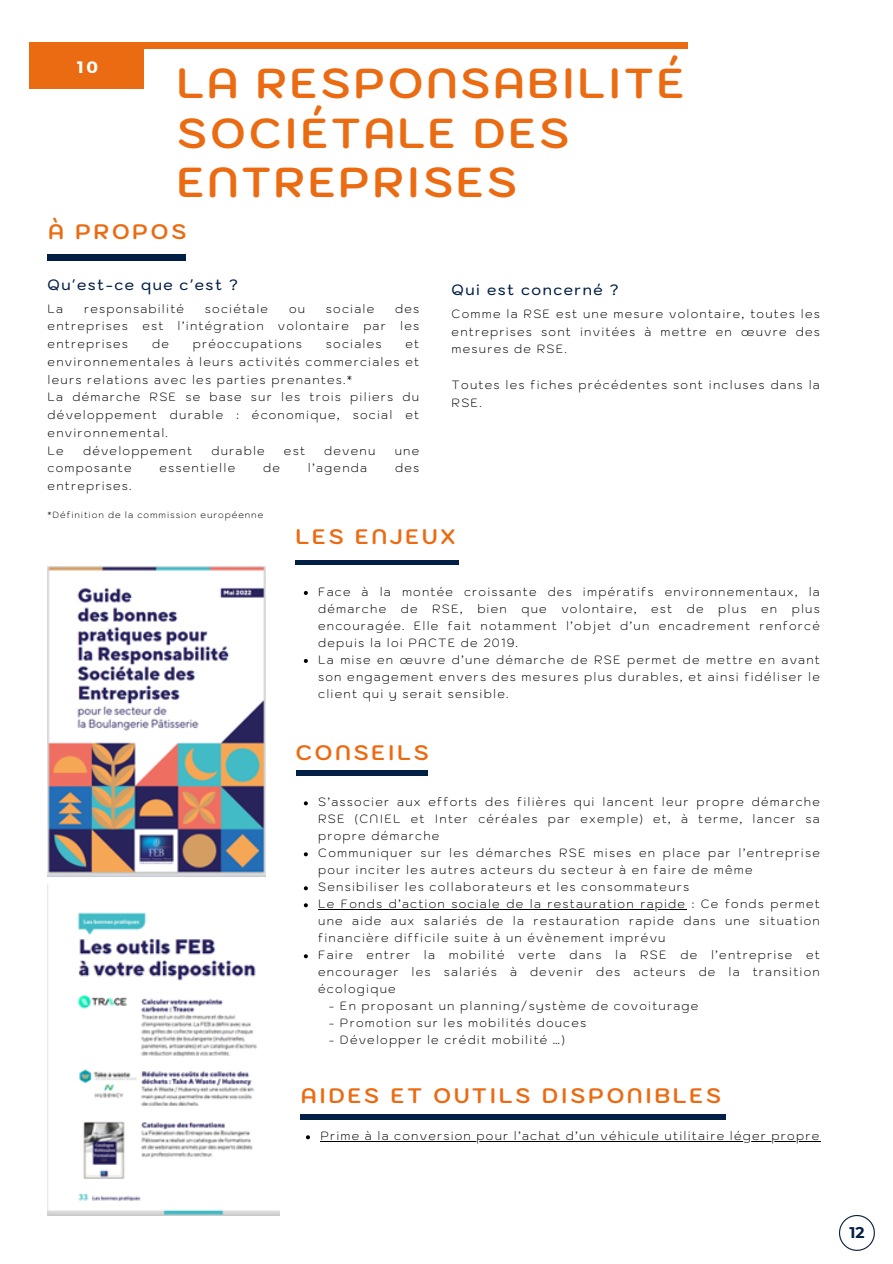
<style>
.page{position:relative;width:893px;height:1264px;background:#fff}
.page>*{position:absolute;margin:0;border:0;box-sizing:border-box;transform-origin:0 0}
.t1{font:700 41.85px/49.5px "Kodchasan";letter-spacing:.08em;color:#eb6b12}
.t2{font:700 21px "Kodchasan";letter-spacing:.14em;color:#eb6b12}
.t3{font:700 16.5px "Montserrat";color:#fff}
.t4{font:700 15.45px "Montserrat";color:#021f46}
.t5{font:500 15px "Kodchasan";letter-spacing:.1em;color:#021f46}
.t6{font:200 12px/17px "Kodchasan";letter-spacing:.1em;color:#000;text-align:justify}
.t7{font:200 9px "Kodchasan";letter-spacing:.1em;color:#000}
</style>
<div class="page">
<div style="left:29px;top:43px;width:115px;height:46px;background:#eb6b12"></div>
<div style="left:29px;top:43px;width:658px;height:5px;background:#eb6b12"></div>
<svg style="left:304px;top:801px;width:4px;height:4px"></svg>
<svg style="left:304px;top:852px;width:4px;height:4px"></svg>
<svg style="left:304px;top:886px;width:4px;height:4px"></svg>
<svg style="left:304px;top:903px;width:4px;height:4px"></svg>
<hr style="left:318px;top:909px;width:368px;height:1px;background:#000">
<svg style="left:304px;top:954px;width:4px;height:4px"></svg>
<img style="left:48px;top:566px;width:218px;height:310px">
<div style="left:48px;top:255px;width:138px;height:5px;background:#021f46"></div>
<div style="left:296px;top:560px;width:163px;height:5px;background:#021f46"></div>
<svg style="left:304px;top:591px;width:4px;height:4px"></svg>
<svg style="left:304px;top:659px;width:4px;height:4px"></svg>
<img style="left:48px;top:912px;width:231px;height:303px">
<svg style="left:306px;top:1135px;width:4px;height:4px"></svg>
<hr style="left:320px;top:1141px;width:500px;height:1px;background:#000">
<img style="left:839px;top:1215px;width:35px;height:35px">
<div style="left:300px;top:1114px;width:425px;height:5px;background:#021f46"></div>
<div style="left:296px;top:770px;width:131px;height:5px;background:#021f46"></div>
<p class="t3" style="left:77px;top:57px;width:22px">10</p>
<p class="t1" style="left:177px;top:58px;width:508px">LA RESPONSABILITÉ<br>SOCIÉTALE DES<br>ENTREPRISES</p>
<p class="t2" style="left:49px;top:217px;width:139px">À PROPOS</p>
<p class="t5" style="left:48px;top:274px;width:191px">Qu'est-ce que c'est ?</p>
<p class="t6" style="left:48px;top:299px;width:17px">La</p>
<p class="t6" style="left:84px;top:299px;width:101px">responsabilité</p>
<p class="t6" style="left:205px;top:299px;width:65px">sociétale</p>
<p class="t6" style="left:289px;top:299px;width:18px">ou</p>
<p class="t6" style="left:326px;top:299px;width:50px">sociale</p>
<p class="t6" style="left:48px;top:299px;width:373px;line-height:17.7px;text-indent:347px">des entreprises est l’intégration volontaire par les entreprises</p>
<p class="t6" style="left:152px;top:335px;width:18px">de</p>
<p class="t6" style="left:193px;top:335px;width:111px">préoccupations</p>
<p class="t6" style="left:326px;top:335px;width:57px">sociales</p>
<p class="t6" style="left:48px;top:335px;width:373px;line-height:17.7px;text-indent:358px">et environnementales à leurs activités commerciales et leurs relations avec les parties prenantes.*</p>
<p class="t6" style="left:48px;top:388px;width:373px;line-height:17.7px">La démarche RSE se base sur les trois piliers du développement durable : économique, social et environnemental.</p>
<p class="t6" style="left:48px;top:441px;width:18px">Le</p>
<p class="t6" style="left:83px;top:441px;width:111px">développement</p>
<p class="t6" style="left:211px;top:441px;width:55px">durable</p>
<p class="t6" style="left:284px;top:441px;width:23px">est</p>
<p class="t6" style="left:324px;top:441px;width:53px">devenu</p>
<p class="t6" style="left:394px;top:441px;width:26px">une</p>
<p class="t6" style="left:48px;top:459px;width:85px">composante</p>
<p class="t6" style="left:159px;top:459px;width:77px">essentielle</p>
<p class="t6" style="left:263px;top:459px;width:18px">de</p>
<p class="t6" style="left:308px;top:459px;width:61px">l’agenda</p>
<p class="t6" style="left:395px;top:459px;width:26px">des</p>
<p class="t6" style="left:48px;top:477px;width:86px">entreprises.</p>
<p class="t7" style="left:48px;top:509px;width:217px">*Définition de la commission européenne</p>
<p class="t5" style="left:451px;top:280px;width:168px">Qui est concerné ?</p>
<p class="t6" style="left:451px;top:304px;width:370px;line-height:17.7px">Comme la RSE est une mesure volontaire, toutes les entreprises sont invitées à mettre en œuvre des mesures de RSE.</p>
<p class="t6" style="left:451px;top:375px;width:370px;line-height:17.7px">Toutes les fiches précédentes sont incluses dans la<br>RSE.</p>
<p class="t2" style="left:296px;top:522px;width:161px">LES ENJEUX</p>
<p class="t6" style="left:318px;top:583px;width:503px">Face à la montée croissante des impératifs environnementaux, la démarche de RSE, bien que volontaire, est de plus en plus encouragée. Elle fait notamment l’objet d’un encadrement renforcé depuis la loi PACTE de 2019.</p>
<p class="t6" style="left:318px;top:651px;width:503px">La mise en œuvre d’une démarche de RSE permet de mettre en avant son engagement envers des mesures plus durables, et ainsi fidéliser le client qui y serait sensible.</p>
<p class="t2" style="left:296px;top:738px;width:135px">CONSEILS</p>
<p class="t6" style="left:318px;top:793px;width:503px">S’associer aux efforts des filières qui lancent leur propre démarche RSE (CNIEL et Inter céréales par exemple) et, à terme, lancer sa propre démarche</p>
<p class="t6" style="left:318px;top:844px;width:503px">Communiquer sur les démarches RSE mises en place par l’entreprise pour inciter les autres acteurs du secteur à en faire de même</p>
<p class="t6" style="left:318px;top:878px;width:372px">Sensibiliser les collaborateurs et les consommateurs</p>
<p class="t6" style="left:318px;top:895px;width:503px">Le Fonds d’action sociale de la restauration rapide : Ce fonds permet une aide aux salariés de la restauration rapide dans une situation financière difficile suite à un évènement imprévu</p>
<p class="t6" style="left:318px;top:946px;width:503px">Faire entrer la mobilité verte dans la RSE de l’entreprise et encourager les salariés à devenir des acteurs de la transition écologique</p>
<p class="t6" style="left:329px;top:997px;width:371px">- En proposant un planning/système de covoiturage</p>
<p class="t6" style="left:329px;top:1014px;width:259px">- Promotion sur les mobilités douces</p>
<p class="t6" style="left:329px;top:1031px;width:237px">- Développer le crédit mobilité …)</p>
<p class="t2" style="left:301px;top:1081px;width:421px">AIDES ET OUTILS DISPONIBLES</p>
<p class="t6" style="left:320px;top:1127px;width:500px">Prime à la conversion pour l’achat d’un véhicule utilitaire léger propre</p>
<p class="t4" style="left:849px;top:1223px;width:17px">12</p>
</div>
